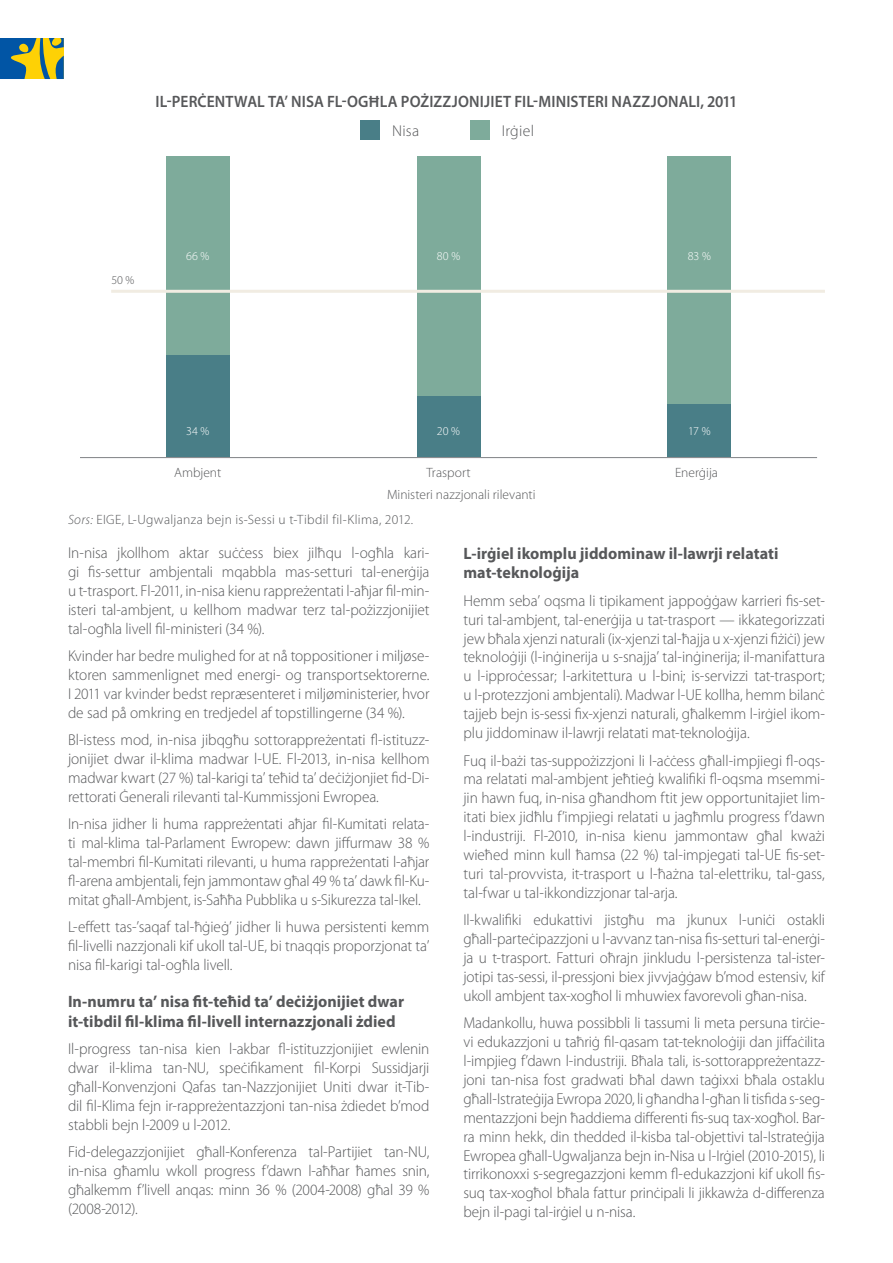
<style>
.page{position:relative;width:893px;height:1263px;background:#fff}
.page>*{position:absolute;margin:0;border:0;box-sizing:border-box;transform-origin:0 0}
.Subtitle{font:700 16.5px/19.8px "Myriad Pro";color:#57585a}
.Fig_Table_title{font:600 16.5px "Myriad Pro";letter-spacing:.01em;color:#57585a;scale:.94 1}
.Body_Text{font:300 15.75px/18.9px "Myriad Pro";letter-spacing:-.01em;color:#57585a;text-align:justify}
.Fig_text{font:300 15.75px "Myriad Pro";letter-spacing:.015em;color:#57585a}
.Source{font:300 13.5px "Myriad Pro";letter-spacing:.025em;color:#57585a}
.Body_Text-2{font:300 13.5px "Myriad Pro";color:#57585a}
.Body_Text-3{font:300 12px "Myriad Pro";color:#fff}
.Body_Text-4{font:300 12px "Myriad Pro";color:#57585a}
.s1{font-style:italic}
</style>
<div class="page">
<svg style="left:0;top:38px;width:64px;height:41px;background:#768e5a"></svg>
<hr style="left:80px;top:457px;width:737px;height:1px;background:#808285">
<div style="left:361px;top:121px;width:19px;height:19px;background:#497e87"></div>
<div style="left:471px;top:121px;width:19px;height:19px;background:#7eab9b"></div>
<div style="left:166px;top:156px;width:64px;height:199px;background:#7eab9b"></div>
<div style="left:417px;top:156px;width:63px;height:240px;background:#7eab9b"></div>
<div style="left:667px;top:156px;width:64px;height:249px;background:#7eab9b"></div>
<div style="left:166px;top:355px;width:64px;height:102px;background:#497e87"></div>
<div style="left:417px;top:396px;width:63px;height:61px;background:#497e87"></div>
<div style="left:667px;top:405px;width:64px;height:52px;background:#497e87"></div>
<hr style="left:111px;top:290px;width:714px;height:3px;background:#f1ece2">
<p class="Fig_Table_title" style="left:156px;top:92px;width:621px">IL-PERĊENTWAL TA’ NISA FL-OGĦLA POŻIZZJONIJIET FIL-MINISTERI NAZZJONALI, 2011</p>
<p class="Body_Text-4" style="left:111px;top:274px;width:25px">50 %</p>
<p class="Body_Text-3" style="left:186px;top:249px;width:25px">66 %</p>
<p class="Fig_text" style="left:392px;top:122px;width:29px">Nisa</p>
<p class="Fig_text" style="left:502px;top:122px;width:34px">Irġiel</p>
<p class="Body_Text-3" style="left:437px;top:249px;width:25px">80 %</p>
<p class="Body_Text-3" style="left:688px;top:249px;width:25px">83 %</p>
<p class="Body_Text-3" style="left:186px;top:424px;width:25px">34 %</p>
<p class="Body_Text-3" style="left:437px;top:424px;width:25px">20 %</p>
<p class="Body_Text-3" style="left:688px;top:424px;width:24px">17 %</p>
<p class="Body_Text-2" style="left:174px;top:465px;width:49px">Ambjent</p>
<p class="Body_Text-2" style="left:426px;top:465px;width:46px">Trasport</p>
<p class="Body_Text-2" style="left:675px;top:465px;width:44px">Enerġija</p>
<p class="Source" style="left:68px;top:512px;width:347px"><span class="s1">Sors:</span> EIGE, L-Ugwaljanza bejn is-Sessi u t-Tibdil fil-Klima, 2012.</p>
<p class="Body_Text-2" style="left:387px;top:487px;width:150px">Ministeri nazzjonali rilevanti</p>
<p class="Body_Text" style="left:68px;top:543px;width:363px">In-nisa jkollhom aktar suċċess biex jilħqu l-ogħla kari&shy;gi fis-settur ambjentali mqabbla mas-setturi tal-enerġija u t-trasport. Fl-2011, in-nisa kienu rappreżentati l-aħjar fil-min&shy;isteri tal-ambjent, u kellhom madwar terz tal-pożizzjonijiet tal-ogħla livell fil-ministeri (34 %).</p>
<p class="Body_Text" style="left:68px;top:647px;width:363px">Kvinder har bedre mulighed for at nå toppositioner i miljøse&shy;ktoren sammenlignet med energi- og transportsektorerne.<br>I 2011 var kvinder bedst repræsenteret i miljøministerier, hvor de sad på omkring en tredjedel af topstillingerne (34 %).</p>
<p class="Body_Text" style="left:68px;top:731px;width:363px">Bl-istess mod, in-nisa jibqgħu sottorappreżentati fl-istituzz&shy;jonijiet dwar il-klima madwar l-UE. Fl-2013, in-nisa kellhom madwar kwart (27 %) tal-karigi ta’ teħid ta’ deċiżjonjiet fid-Di&shy;rettorati Ġenerali rilevanti tal-Kummissjoni Ewropea.</p>
<p class="Body_Text" style="left:68px;top:815px;width:363px">In-nisa jidher li huma rappreżentati aħjar fil-Kumitati relata&shy;ti mal-klima tal-Parlament Ewropew: dawn jiffurmaw 38 % tal-membri fil-Kumitati rilevanti, u huma rappreżentati l-aħjar fl-arena ambjentali, fejn jammontaw għal 49 % ta’ dawk fil-Ku&shy;mitat għall-Ambjent, is-Saħħa Pubblika u s-Sikurezza tal-Ikel.</p>
<p class="Body_Text" style="left:68px;top:918px;width:363px">L-effett tas-’saqaf tal-ħġieġ’ jidher li huwa persistenti kemm fil-livelli nazzjonali kif ukoll tal-UE, bi tnaqqis proporzjonat ta’ nisa fil-karigi tal-ogħla livell.</p>
<p class="Subtitle" style="left:68px;top:991px;width:338px">In-numru ta’ nisa fit-teħid ta’ deċiżjonijiet dwar it-tibdil fil-klima fil-livell internazzjonali żdied</p>
<p class="Body_Text" style="left:68px;top:1040px;width:363px">Il-progress tan-nisa kien l-akbar fl-istituzzjonijiet ewlenin dwar il-klima tan-NU, speċifikament fil-Korpi Sussidjarji għall-Konvenzjoni Qafas tan-Nazzjonijiet Uniti dwar it-Tib&shy;dil fil-Klima fejn ir-rappreżentazzjoni tan-nisa żdiedet b’mod stabbli bejn l-2009 u l-2012.</p>
<p class="Body_Text" style="left:68px;top:1143px;width:363px">Fid-delegazzjonijiet għall-Konferenza tal-Partijiet tan-NU, in-nisa għamlu wkoll progress f’dawn l-aħħar ħames snin, għalkemm f’livell anqas: minn 36 % (2004-2008) għal 39 % (2008-2012).</p>
<p class="Subtitle" style="left:463px;top:542px;width:317px">L-irġiel ikomplu jiddominaw il-lawrji relatati mat-teknoloġija</p>
<p class="Body_Text" style="left:463px;top:591px;width:363px">Hemm seba’ oqsma li tipikament jappoġġaw karrieri fis-set&shy;turi tal-ambjent, tal-enerġija u tat-trasport — ikkategorizzati jew bħala xjenzi naturali (ix-xjenzi tal-ħajja u x-xjenzi fiżiċi) jew teknoloġiji (l-inġinerija u s-snajja’ tal-inġinerija; il-manifattura u l-ipproċessar; l-arkitettura u l-bini; is-servizzi tat-trasport; u l-protezzjoni ambjentali). Madwar l-UE kollha, hemm bilanċ tajjeb bejn is-sessi fix-xjenzi naturali, għalkemm l-irġiel ikom&shy;plu jiddominaw il-lawrji relatati mat-teknoloġija.</p>
<p class="Body_Text" style="left:463px;top:751px;width:363px">Fuq il-bażi tas-suppożizzjoni li l-aċċess għall-impjiegi fl-oqs&shy;ma relatati mal-ambjent jeħtieġ kwalifiki fl-oqsma msemmi&shy;jin hawn fuq, in-nisa għandhom ftit jew opportunitajiet lim&shy;itati biex jidħlu f’impjiegi relatati u jagħmlu progress f’dawn l-industriji. Fl-2010, in-nisa kienu jammontaw għal kważi wieħed minn kull ħamsa (22 %) tal-impjegati tal-UE fis-set&shy;turi tal-provvista, it-trasport u l-ħażna tal-elettriku, tal-gass, tal-fwar u tal-ikkondizzjonar tal-arja.</p>
<p class="Body_Text" style="left:463px;top:911px;width:363px">Il-kwalifiki edukattivi jistgħu ma jkunux l-uniċi ostakli għall-parteċipazzjoni u l-avvanz tan-nisa fis-setturi tal-enerġi&shy;ja u t-trasport. Fatturi oħrajn jinkludu l-persistenza tal-ister&shy;jotipi tas-sessi, il-pressjoni biex jivvjaġġaw b’mod estensiv, kif ukoll ambjent tax-xogħol li mhuwiex favorevoli għan-nisa.</p>
<p class="Body_Text" style="left:463px;top:1014px;width:363px">Madankollu, huwa possibbli li tassumi li meta persuna tirċie&shy;vi edukazzjoni u taħriġ fil-qasam tat-teknoloġiji dan jiffaċilita l-impjieg f’dawn l-industriji. Bħala tali, is-sottorappreżentazz&shy;joni tan-nisa fost gradwati bħal dawn taġixxi bħala ostaklu għall-Istrateġija Ewropa 2020, li għandha l-għan li tisfida s-seg&shy;mentazzjoni bejn ħaddiema differenti fis-suq tax-xogħol. Bar&shy;ra minn hekk, din thedded il-kisba tal-objettivi tal-Istrateġija Ewropea għall-Ugwaljanza bejn in-Nisa u l-Irġiel (2010-2015), li tirrikonoxxi s-segregazzjoni kemm fl-edukazzjoni kif ukoll fis&shy;suq tax-xogħol bħala fattur prinċipali li jikkawża d-differenza bejn il-pagi tal-irġiel u n-nisa.</p>
</div>
